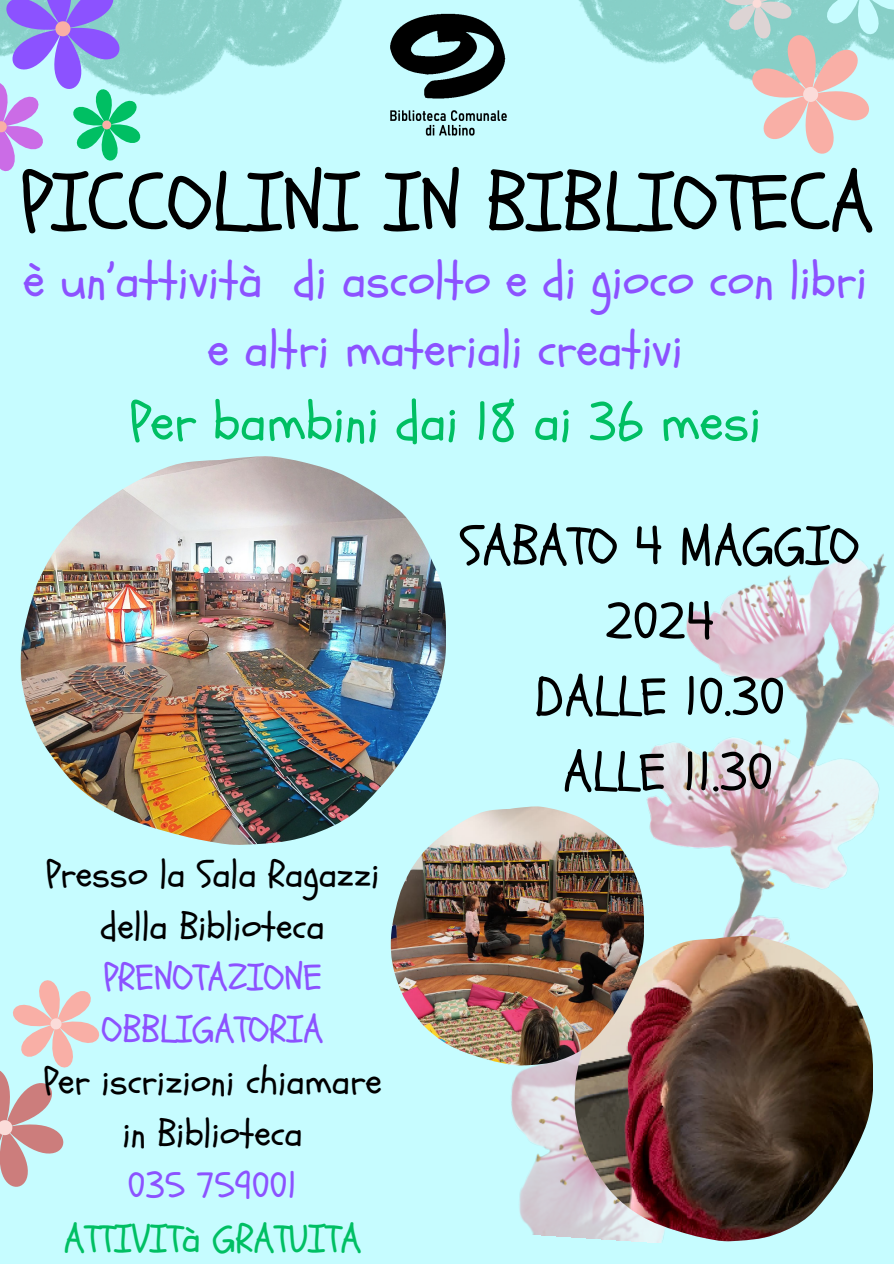
<style>
.page{position:relative;width:894px;height:1264px;background:#fff}
.page>*{position:absolute;margin:0;border:0;box-sizing:border-box;transform-origin:0 0}
.t1{font:81px "Schoolbell";color:#000}
.t2{font:54px/75.3px "Schoolbell";color:#000;text-align:center}
.t3{font:54px "Schoolbell";color:#00bf63}
.t4{font:49.5px/68.7px "Schoolbell";color:#8c52ff;text-align:center}
.t5{font:39px "Schoolbell";color:#00bf63}
.t6{font:37.5px "Schoolbell";color:#000}
.t7{font:37.5px "Schoolbell";color:#8c52ff}
</style>
<div class="page">
<div style="left:0;top:0;width:893px;height:1263px;background:#c6fcff"></div>
<img style="left:167px;top:0;width:525px;height:95px">
<img style="left:367px;top:0;width:160px;height:136px">
<img style="left:21px;top:456px;width:424px;height:389px">
<img style="left:511px;top:553px;width:382px;height:690px">
<img style="left:574px;top:935px;width:298px;height:306px">
<img style="left:391px;top:806px;width:252px;height:259px">
<svg style="left:0;top:980px;width:100px;height:207px"></svg>
<svg style="left:692px;top:0;width:201px;height:154px"></svg>
<svg style="left:0;top:0;width:167px;height:172px"></svg>
<h3 class="t1" style="left:19px;top:149px;width:855px">PICCOLINI IN BIBLIOTECA</h3>
<p class="t4" style="left:23px;top:247px;width:845px">è un’attività di ascolto e di gioco con libri e altri materiali creativi</p>
<p class="t3" style="left:129px;top:386px;width:633px">Per bambini dai 18 ai 36 mesi</p>
<p class="t6" style="left:45px;top:849px;width:335px">Presso la Sala Ragazzi</p>
<p class="t6" style="left:101px;top:901px;width:225px">della Biblioteca</p>
<p class="t7" style="left:103px;top:953px;width:220px">PRENOTAZIONE</p>
<p class="t7" style="left:102px;top:1004px;width:223px">OBBLIGATORIA</p>
<p class="t6" style="left:43px;top:1056px;width:340px">Per iscrizioni chiamare</p>
<p class="t6" style="left:122px;top:1108px;width:182px">in Biblioteca</p>
<p class="t7" style="left:128px;top:1160px;width:171px">035 759001</p>
<p class="t5" style="left:64px;top:1212px;width:299px">ATTIVITà GRATUITA</p>
<h2 class="t2" style="left:460px;top:510px;width:400px">SABATO 4 MAGGIO<br>2024<br>DALLE 10.30<br>ALLE 11.30</h2>
</div>
